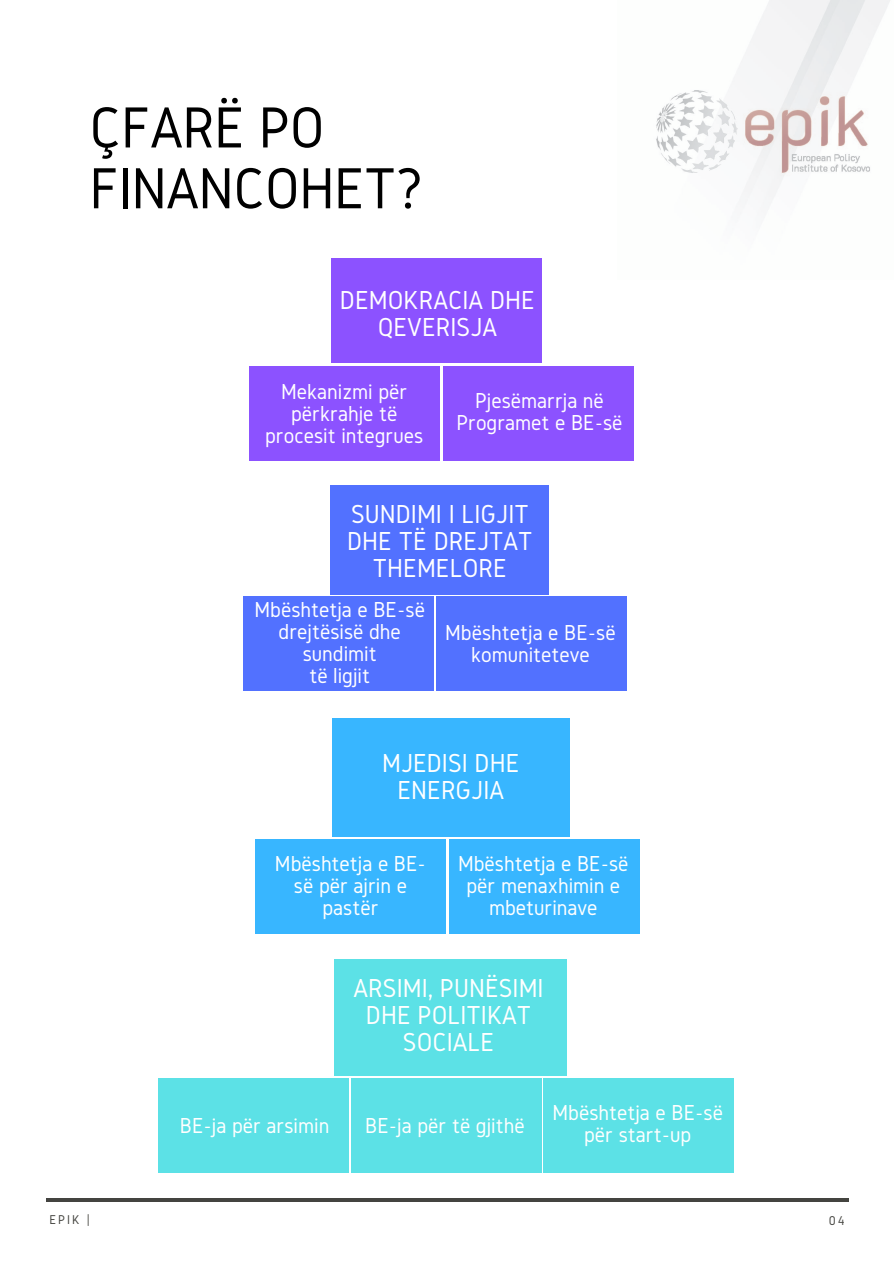
<style>
.page{position:relative;width:894px;height:1264px;background:#fff}
.page>*{position:absolute;margin:0;border:0;box-sizing:border-box;transform-origin:0 0}
.t1{font:60px/60.8px "Gidole";letter-spacing:-.01em;color:#000}
.t2{font:27px/26.7px "Gidole";color:#fff;text-align:center}
.t3{font:22.5px/21.9px "Gidole";color:#fff;text-align:center}
.t4{font:13.2px "Gidole";letter-spacing:.15em;color:#444440}
</style>
<div class="page">
<hr style="left:46px;top:1198px;width:802px;height:3px;background:#444440">
<img style="left:656px;top:0;width:234px;height:203px">
<div style="left:330px;top:258px;width:211px;height:105px;background:#8c52ff"></div>
<div style="left:330px;top:485px;width:218px;height:109px;background:#5271ff"></div>
<div style="left:331px;top:718px;width:238px;height:118px;background:#38b6ff"></div>
<div style="left:334px;top:959px;width:232px;height:116px;background:#5ce1e6"></div>
<div style="left:249px;top:366px;width:191px;height:94px;background:#8c52ff"></div>
<div style="left:443px;top:366px;width:190px;height:94px;background:#8c52ff"></div>
<div style="left:243px;top:596px;width:190px;height:94px;background:#5271ff"></div>
<div style="left:436px;top:596px;width:190px;height:94px;background:#5271ff"></div>
<div style="left:255px;top:839px;width:190px;height:94px;background:#38b6ff"></div>
<div style="left:448px;top:839px;width:191px;height:94px;background:#38b6ff"></div>
<div style="left:158px;top:1077px;width:190px;height:95px;background:#5ce1e6"></div>
<div style="left:351px;top:1077px;width:190px;height:95px;background:#5ce1e6"></div>
<div style="left:543px;top:1077px;width:191px;height:95px;background:#5ce1e6"></div>
<h1 class="t1" style="left:89px;top:96px;width:335px">ÇFARË PO<br>FINANCOHET?</h1>
<p class="t2" style="left:340px;top:286px;width:196px">DEMOKRACIA DHE<br>QEVERISJA</p>
<p class="t3" style="left:265px;top:380px;width:160px">Mekanizmi për përkrahje të procesit integrues</p>
<p class="t3" style="left:456px;top:389px;width:168px">Pjesëmarrja në<br>Programet e BE-së</p>
<p class="t2" style="left:347px;top:500px;width:187px">SUNDIMI I LIGJIT<br>DHE TË DREJTAT<br>THEMELORE</p>
<p class="t3" style="left:254px;top:598px;width:172px">Mbështetja e BE-së drejtësisë dhe sundimit<br>të ligjit</p>
<p class="t3" style="left:445px;top:621px;width:172px">Mbështetja e BE-së komuniteteve</p>
<p class="t2" style="left:382px;top:749px;width:139px">MJEDISI DHE<br>ENERGJIA</p>
<p class="t3" style="left:275px;top:852px;width:152px">Mbështetja e BE&shy;së për ajrin e pastër</p>
<p class="t3" style="left:458px;top:852px;width:172px">Mbështetja e BE-së për menaxhimin e mbeturinave</p>
<p class="t2" style="left:353px;top:974px;width:191px">ARSIMI, PUNËSIMI<br>DHE POLITIKAT<br>SOCIALE</p>
<p class="t3" style="left:180px;top:1114px;width:151px">BE-ja për arsimin</p>
<p class="t3" style="left:365px;top:1114px;width:161px">BE-ja për të gjithë</p>
<p class="t3" style="left:552px;top:1101px;width:172px">Mbështetja e BE-së për start-up</p>
<p class="t4" style="left:49px;top:1212px;width:42px">EPIK |</p>
<p class="t4" style="left:828px;top:1213px;width:18px">04</p>
</div>
